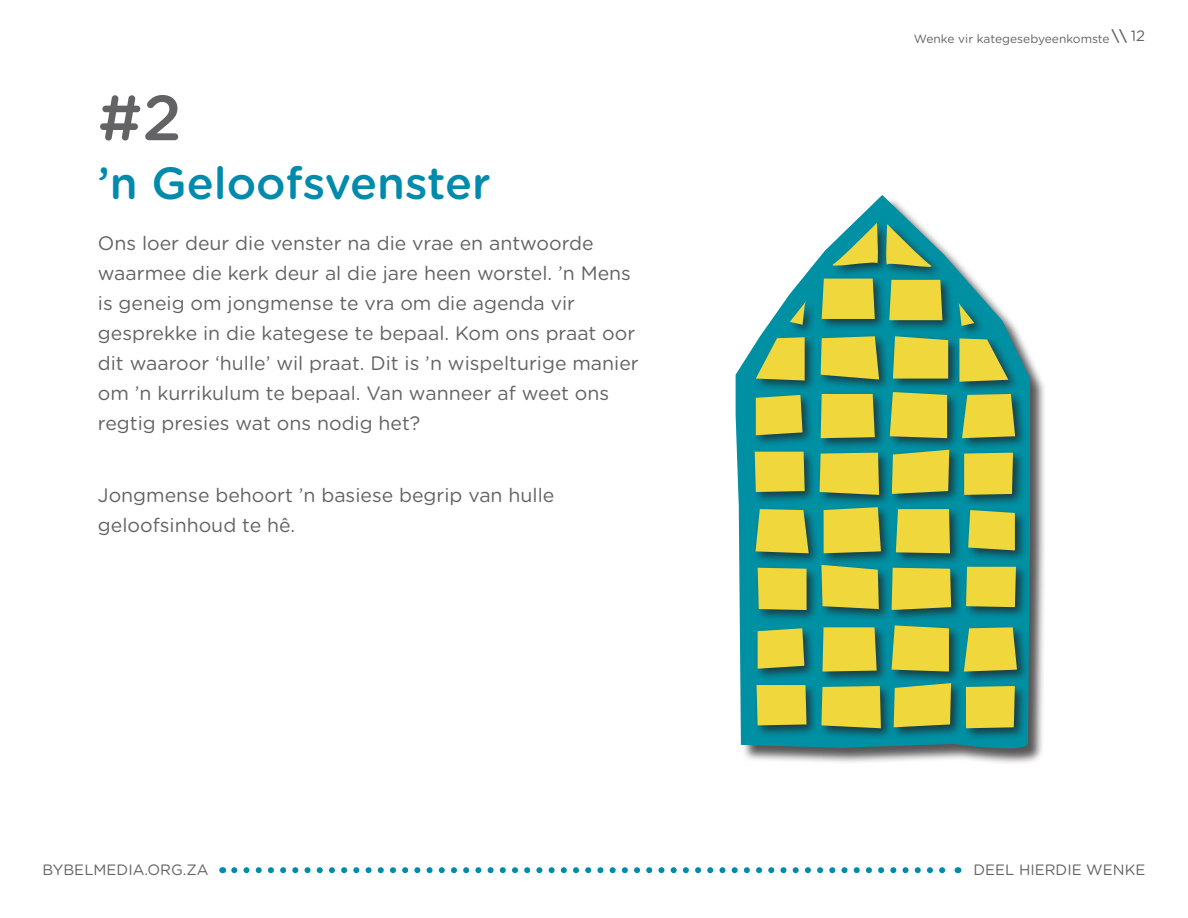
<style>
.page{position:relative;width:1188px;height:918px;background:#fff}
.page>*{position:absolute;margin:0;border:0;box-sizing:border-box;transform-origin:0 0}
.t1{font:500 63.75px "Gotham Rounded";color:#636366}
.t2{font:500 45px "Gotham Rounded";color:#008aac}
.t3{font:19.5px/30px "Gotham Rounded";color:#636366}
.t4{font:15px "Gotham Rounded";color:#636366}
.t5{font:12px "Gotham Rounded";color:#636366}
.s1{font-weight:500;font-size:15px}
.s2{font-size:15px}
</style>
<div class="page">
<svg style="left:234px;top:867px;width:712px;height:6px"></svg>
<div style="left:736px;top:196px;width:311px;height:569px;background:#231f20;opacity:.75"></div>
<svg style="left:736px;top:195px;width:294px;height:559px"></svg>
<div style="left:751px;top:220px;width:278px;height:520px;background:#231f20;opacity:.75"></div>
<svg style="left:755px;top:223px;width:262px;height:505px;background:#8db36e"></svg>
<p class="t1" style="left:98px;top:72px;width:85px">#2</p>
<p class="t2" style="left:98px;top:151px;width:394px">’n Geloofsvenster</p>
<p class="t3" style="left:98px;top:227px;width:542px">Ons loer deur die venster na die vrae en antwoorde waarmee die kerk deur al die jare heen worstel. ’n Mens is geneig om jongmense te vra om die agenda vir gesprekke in die kategese te bepaal. Kom ons praat oor dit waaroor ‘hulle’ wil praat. Dit is ’n wispelturige manier om ’n kurrikulum te bepaal. Van wanneer af weet ons regtig presies wat ons nodig het?</p>
<p class="t3" style="left:98px;top:479px;width:458px">Jongmense behoort ’n basiese begrip van hulle geloofsinhoud te hê.</p>
<p class="t5" style="left:914px;top:30px;width:233px">Wenke vir kategesebyeenkomste<span class="s1">\\</span> <span class="s2">12</span></p>
<p class="t4" style="left:43px;top:860px;width:168px">BYBELMEDIA.ORG.ZA</p>
<p class="t4" style="left:973px;top:860px;width:174px">DEEL HIERDIE WENKE</p>
</div>
